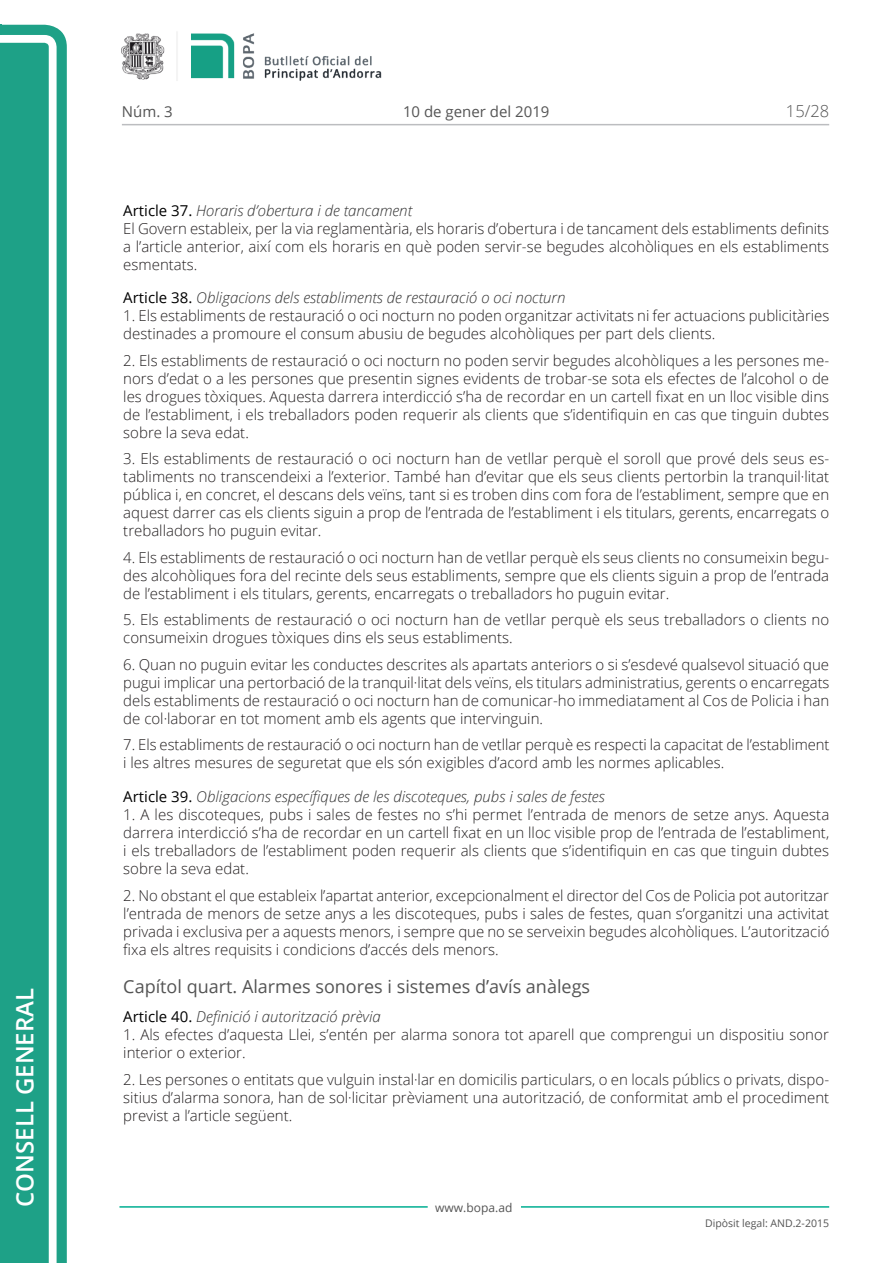
<style>
.page{position:relative;width:893px;height:1263px;background:#fff}
.page>*{position:absolute;margin:0;border:0;box-sizing:border-box;transform-origin:0 0}
.t1{font:600 24px "Open Sans";color:#fff}
.Titol_6{font:18px "Open Sans";color:#545454}
.t2{font:300 16.5px "Open Sans";color:#545454}
.Body_text{font:300 15px/18px "Open Sans";color:#231f20;text-align:justify}
.Titol_7{font:italic 300 15px "Open Sans";color:#303030}
.t3{font:15px "Open Sans";color:#545454}
.t4{font:12px "Open Sans";color:#545454}
.t5{font:10.5px "Open Sans";color:#545454}
.s1{font-weight:400;font-style:normal;color:#000}
</style>
<div class="page">
<svg style="left:0;top:25px;width:67px;height:1238px;fill:#1ea187"></svg>
<div style="left:0;top:43px;width:49px;height:1220px;background:#1ea187"></div>
<img style="left:122px;top:32px;width:260px;height:49px">
<hr style="left:119px;top:1206px;width:309px;height:2px;background:#00ae91">
<hr style="left:521px;top:1206px;width:308px;height:2px;background:#00ae91">
<hr style="left:122px;top:124px;width:707px;height:1px;background:#bcbdc0">
<h1 class="t1" style="left:8px;top:1207px;width:220px;rotate:-90deg">Consell General</h1>
<p class="t3" style="left:122px;top:102px;width:52px">Núm. 3</p>
<p class="t3" style="left:403px;top:102px;width:148px">10 de gener del 2019</p>
<p class="t2" style="left:786px;top:100px;width:45px">15/28</p>
<p class="Titol_7" style="left:123px;top:200px;width:290px"><span class="s1">Article 37.</span> Horaris d’obertura i de tancament</p>
<p class="Body_text" style="left:123px;top:219px;width:707px">El Govern estableix, per la via reglamentària, els horaris d’obertura i de tancament dels establiments definits a l’article anterior, així com els horaris en què poden servir-se begudes alcohòliques en els establiments esmentats.</p>
<p class="Titol_7" style="left:123px;top:288px;width:444px"><span class="s1">Article 38.</span> Obligacions dels establiments de restauració o oci nocturn</p>
<p class="Body_text" style="left:123px;top:306px;width:708px">1. Els establiments de restauració o oci nocturn no poden organitzar activitats ni fer actuacions publicitàries destinades a promoure el consum abusiu de begudes alcohòliques per part dels clients.</p>
<p class="Body_text" style="left:123px;top:351px;width:707px">2. Els establiments de restauració o oci nocturn no poden servir begudes alcohòliques a les persones me&shy;nors d’edat o a les persones que presentin signes evidents de trobar-se sota els efectes de l’alcohol o de les drogues tòxiques. Aquesta darrera interdicció s’ha de recordar en un cartell fixat en un lloc visible dins de l’establiment, i els treballadors poden requerir als clients que s’identifiquin en cas que tinguin dubtes sobre la seva edat.</p>
<p class="Body_text" style="left:123px;top:449px;width:707px">3. Els establiments de restauració o oci nocturn han de vetllar perquè el soroll que prové dels seus es&shy;tabliments no transcendeixi a l’exterior. També han d’evitar que els seus clients pertorbin la tranquil·litat pública i, en concret, el descans dels veïns, tant si es troben dins com fora de l’establiment, sempre que en aquest darrer cas els clients siguin a prop de l’entrada de l’establiment i els titulars, gerents, encarregats o treballadors ho puguin evitar.</p>
<p class="Body_text" style="left:123px;top:548px;width:707px">4. Els establiments de restauració o oci nocturn han de vetllar perquè els seus clients no consumeixin begu&shy;des alcohòliques fora del recinte dels seus establiments, sempre que els clients siguin a prop de l’entrada de l’establiment i els titulars, gerents, encarregats o treballadors ho puguin evitar.</p>
<p class="Body_text" style="left:123px;top:611px;width:707px">5. Els establiments de restauració o oci nocturn han de vetllar perquè els seus treballadors o clients no consumeixin drogues tòxiques dins els seus establiments.</p>
<p class="Body_text" style="left:123px;top:655px;width:708px">6. Quan no puguin evitar les conductes descrites als apartats anteriors o si s’esdevé qualsevol situació que pugui implicar una pertorbació de la tranquil·litat dels veïns, els titulars administratius, gerents o encarregats dels establiments de restauració o oci nocturn han de comunicar-ho immediatament al Cos de Policia i han de col·laborar en tot moment amb els agents que intervinguin.</p>
<p class="Body_text" style="left:123px;top:736px;width:708px">7. Els establiments de restauració o oci nocturn han de vetllar perquè es respecti la capacitat de l’establiment i les altres mesures de seguretat que els són exigibles d’acord amb les normes aplicables.</p>
<p class="Titol_7" style="left:123px;top:786px;width:483px"><span class="s1">Article 39.</span> Obligacions específiques de les discoteques, pubs i sales de festes</p>
<p class="Body_text" style="left:123px;top:805px;width:708px">1. A les discoteques, pubs i sales de festes no s’hi permet l’entrada de menors de setze anys. Aquesta darrera interdicció s’ha de recordar en un cartell fixat en un lloc visible prop de l’entrada de l’establiment, i els treballadors de l’establiment poden requerir als clients que s’identifiquin en cas que tinguin dubtes sobre la seva edat.</p>
<p class="Body_text" style="left:123px;top:886px;width:708px">2. No obstant el que estableix l’apartat anterior, excepcionalment el director del Cos de Policia pot autoritzar l’entrada de menors de setze anys a les discoteques, pubs i sales de festes, quan s’organitzi una activitat privada i exclusiva per a aquests menors, i sempre que no se serveixin begudes alcohòliques. L’autorització fixa els altres requisits i condicions d’accés dels menors.</p>
<p class="Titol_6" style="left:123px;top:974px;width:468px">Capítol quart. Alarmes sonores i sistemes d’avís anàlegs</p>
<p class="Titol_7" style="left:123px;top:1006px;width:259px"><span class="s1">Article 40.</span> Definició i autorització prèvia</p>
<p class="Body_text" style="left:123px;top:1025px;width:707px">1. Als efectes d’aquesta Llei, s’entén per alarma sonora tot aparell que comprengui un dispositiu sonor interior o exterior.</p>
<p class="Body_text" style="left:123px;top:1070px;width:707px">2. Les persones o entitats que vulguin instal·lar en domicilis particulars, o en locals públics o privats, dispo&shy;sitius d’alarma sonora, han de sol·licitar prèviament una autorització, de conformitat amb el procediment previst a l’article següent.</p>
<p class="t4" style="left:435px;top:1199px;width:79px">www.bopa.ad</p>
<p class="t5" style="left:705px;top:1216px;width:125px">Dipòsit legal: AND.2-2015</p>
</div>
